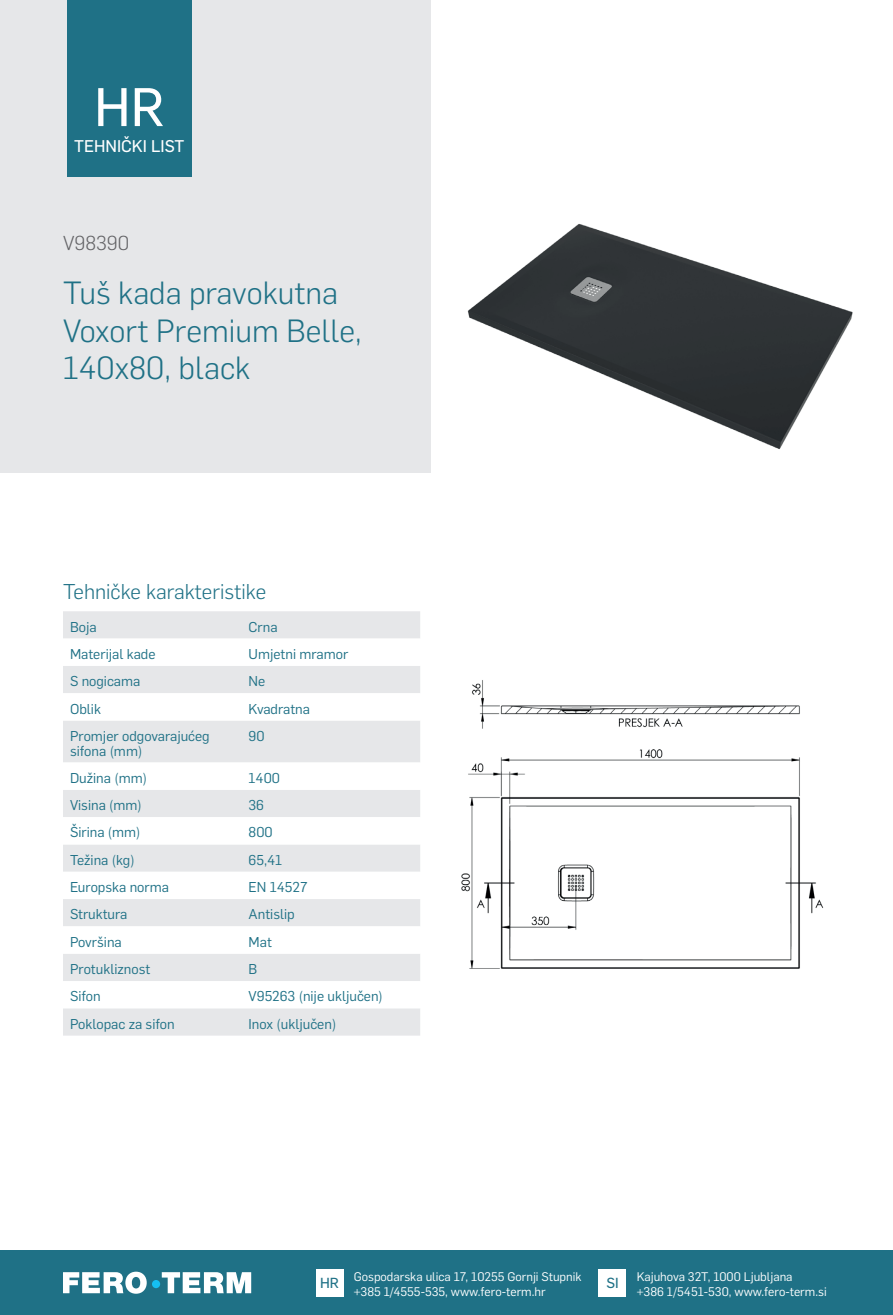
<style>
.page{position:relative;width:893px;height:1315px;background:#fff}
.page>*{position:absolute;margin:0;border:0;box-sizing:border-box;transform-origin:0 0}
.t1{font:53.2px "Flama Basic";color:#fff}
.t2{font:300 31.5px/37.8px "Flama";color:#1f7186}
.t3{font:300 21px "Flama";color:#1f7186}
.t4{font:300 19.78px "Flama";color:#636366}
.t5{font:16.62px "Flama Basic";color:#fff}
.t6{font:14.35px "Flama Basic";color:#1f7186}
.t7{font:14px/14.7px "Flama";color:#1f7186}
.t8{font:12.25px/15.8px "Flama";color:#fff}
</style>
<div class="page">
<div style="left:0;top:1250px;width:893px;height:65px;background:#1f7186"></div>
<div style="left:316px;top:1269px;width:27px;height:27px;background:#fff"></div>
<div style="left:599px;top:1269px;width:27px;height:27px;background:#fff"></div>
<svg style="left:63px;top:1271px;width:188px;height:22px"></svg>
<div style="left:152px;top:1280px;width:8px;height:8px;background:#15c0f2;border-radius:50%"></div>
<img style="left:467px;top:224px;width:386px;height:225px">
<img style="left:461px;top:680px;width:363px;height:289px">
<div style="left:0;top:0;width:430px;height:472px;background:#e6e7e9"></div>
<div style="left:67px;top:0;width:124px;height:177px;background:#1f7186"></div>
<div style="left:63px;top:611px;width:357px;height:424px;background:#e6e7e9"></div>
<svg style="left:63px;top:638px;width:357px;height:370px"></svg>
<h1 class="t1" style="left:94px;top:70px;width:72px">HR</h1>
<p class="t5" style="left:74px;top:134px;width:112px">TEHNIČKI LIST</p>
<h3 class="t4" style="left:63px;top:229px;width:68px">V98390</h3>
<h2 class="t2" style="left:63px;top:272px;width:300px">Tuš kada pravokutna<br>Voxort Premium Belle,<br>140x80, black</h2>
<h3 class="t3" style="left:63px;top:577px;width:205px">Tehničke karakteristike</h3>
<p class="t7" style="left:70px;top:618px;width:28px">Boja</p>
<p class="t7" style="left:249px;top:618px;width:30px">Crna</p>
<p class="t7" style="left:70px;top:645px;width:87px">Materijal kade</p>
<p class="t7" style="left:249px;top:645px;width:101px">Umjetni mramor</p>
<p class="t7" style="left:70px;top:673px;width:72px">S nogicama</p>
<p class="t7" style="left:249px;top:673px;width:18px">Ne</p>
<p class="t7" style="left:70px;top:700px;width:32px">Oblik</p>
<p class="t7" style="left:249px;top:700px;width:63px">Kvadratna</p>
<p class="t7" style="left:70px;top:727px;width:141px">Promjer odgovarajućeg sifona (mm)</p>
<p class="t7" style="left:249px;top:727px;width:18px">90</p>
<p class="t7" style="left:70px;top:769px;width:78px">Dužina (mm)</p>
<p class="t7" style="left:249px;top:769px;width:33px">1400</p>
<p class="t7" style="left:70px;top:797px;width:73px">Visina (mm)</p>
<p class="t7" style="left:249px;top:797px;width:17px">36</p>
<p class="t7" style="left:70px;top:824px;width:72px">Širina (mm)</p>
<p class="t7" style="left:249px;top:824px;width:26px">800</p>
<p class="t7" style="left:70px;top:851px;width:66px">Težina (kg)</p>
<p class="t7" style="left:249px;top:851px;width:35px">65,41</p>
<p class="t7" style="left:70px;top:879px;width:100px">Europska norma</p>
<p class="t7" style="left:249px;top:879px;width:60px">EN 14527</p>
<p class="t7" style="left:70px;top:906px;width:59px">Struktura</p>
<p class="t7" style="left:249px;top:906px;width:48px">Antislip</p>
<p class="t7" style="left:70px;top:933px;width:53px">Površina</p>
<p class="t7" style="left:249px;top:933px;width:25px">Mat</p>
<p class="t7" style="left:70px;top:960px;width:82px">Protukliznost</p>
<p class="t7" style="left:249px;top:960px;width:10px">B</p>
<p class="t7" style="left:70px;top:988px;width:32px">Sifon</p>
<p class="t7" style="left:249px;top:988px;width:136px">V95263 (nije uključen)</p>
<p class="t7" style="left:70px;top:1015px;width:106px">Poklopac za sifon</p>
<p class="t7" style="left:249px;top:1015px;width:89px">Inox (uključen)</p>
<p class="t6" style="left:320px;top:1272px;width:20px">HR</p>
<p class="t8" style="left:637px;top:1267px;width:191px">Kajuhova 32T, 1000 Ljubljana<br>+386 1/5451-530, www.fero-term.si</p>
<p class="t8" style="left:354px;top:1267px;width:229px">Gospodarska ulica 17, 10255 Gornji Stupnik +385 1/4555-535, www.fero-term.hr</p>
<p class="t6" style="left:606px;top:1272px;width:14px">SI</p>
</div>
